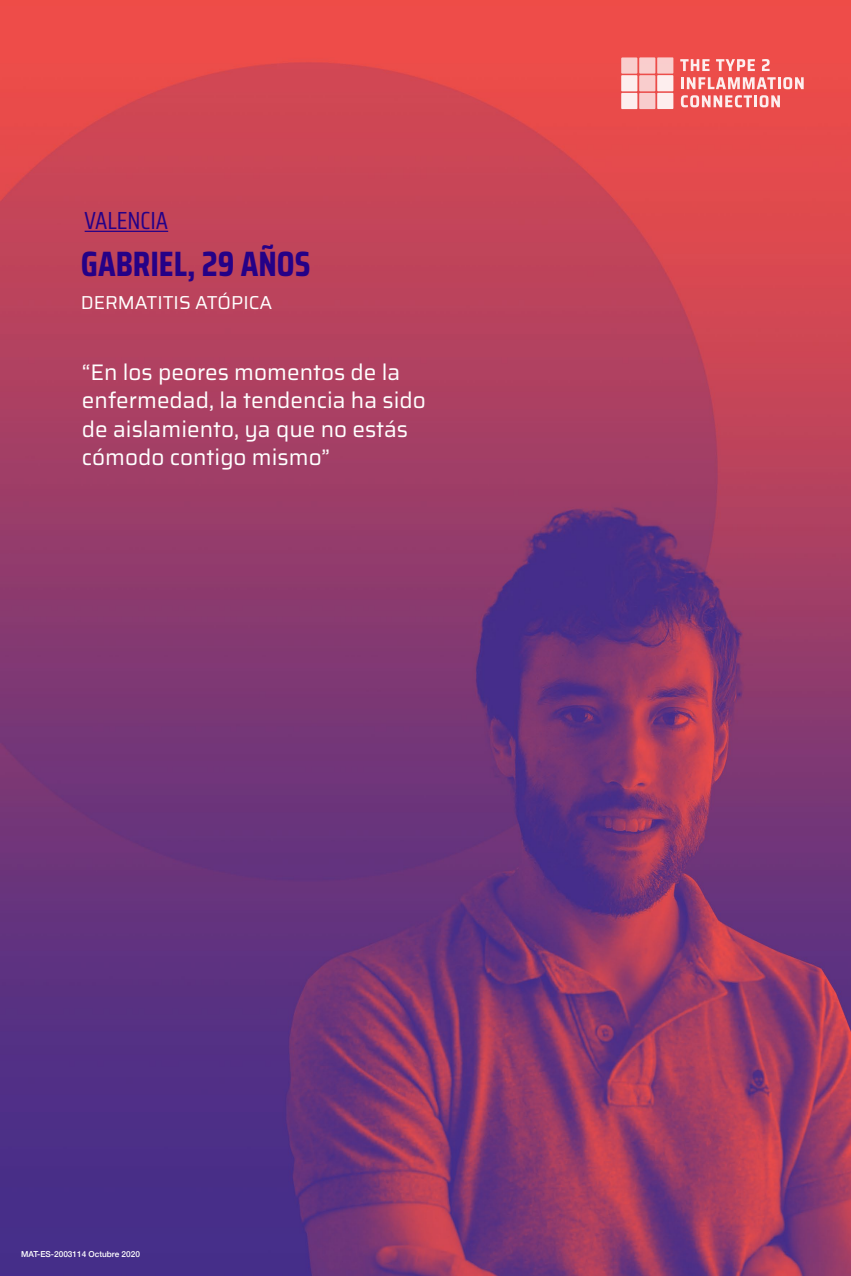
<style>
.page{position:relative;width:851px;height:1276px;background:#fff}
.page>*{position:absolute;margin:0;border:0;box-sizing:border-box;transform-origin:0 0}
.Name{font:700 35.25px "Saira Condensed";color:#250187}
.EyebrowHeader{font:24.75px "Saira Condensed";color:#250187}
.BodyCopy_patient{font:22.5px/28.5px "Saira";color:#fff}
.BodyCopy_patient-2{font:18.75px "Saira";color:#fff}
.t1{font:500 8.25px "Helvetica Neue";color:#fff}
</style>
<div class="page">
<img style="left:0;top:0;width:850px;height:1275px">
<svg style="left:680px;top:59px;width:29px;height:12px"></svg>
<svg style="left:716px;top:59px;width:38px;height:12px"></svg>
<svg style="left:761px;top:59px;width:8px;height:12px"></svg>
<svg style="left:681px;top:77px;width:122px;height:12px"></svg>
<svg style="left:680px;top:95px;width:99px;height:12px"></svg>
<div style="left:639px;top:57px;width:16px;height:17px;background:#f9cecd"></div>
<div style="left:621px;top:75px;width:16px;height:16px;background:#fdeeee"></div>
<div style="left:639px;top:93px;width:16px;height:16px;background:#f8cdcd"></div>
<div style="left:621px;top:93px;width:16px;height:16px;background:#fdeeee"></div>
<div style="left:657px;top:75px;width:16px;height:16px;background:#fdeeee"></div>
<div style="left:657px;top:93px;width:16px;height:16px;background:#fdeeee"></div>
<div style="left:657px;top:57px;width:16px;height:17px;background:#f9cecd"></div>
<div style="left:639px;top:75px;width:16px;height:16px;background:#f9cdcd"></div>
<div style="left:621px;top:57px;width:16px;height:17px;background:#f9cecd"></div>
<hr style="left:85px;top:231px;width:83px;height:1px;background:#250187">
<p class="EyebrowHeader" style="left:85px;top:202px;width:85px">VALENCIA</p>
<p class="Name" style="left:81px;top:236px;width:231px">GABRIEL, 29 AÑOS</p>
<p class="BodyCopy_patient-2" style="left:81px;top:288px;width:193px">DERMATITIS ATÓPICA</p>
<p class="BodyCopy_patient" style="left:82px;top:357px;width:345px">“En los peores momentos de la enfermedad, la tendencia ha sido de aislamiento, ya que no estás cómodo contigo mismo”</p>
<p class="t1" style="left:21px;top:1247px;width:120px">MAT-ES-2003114 Octubre 2020</p>
</div>
